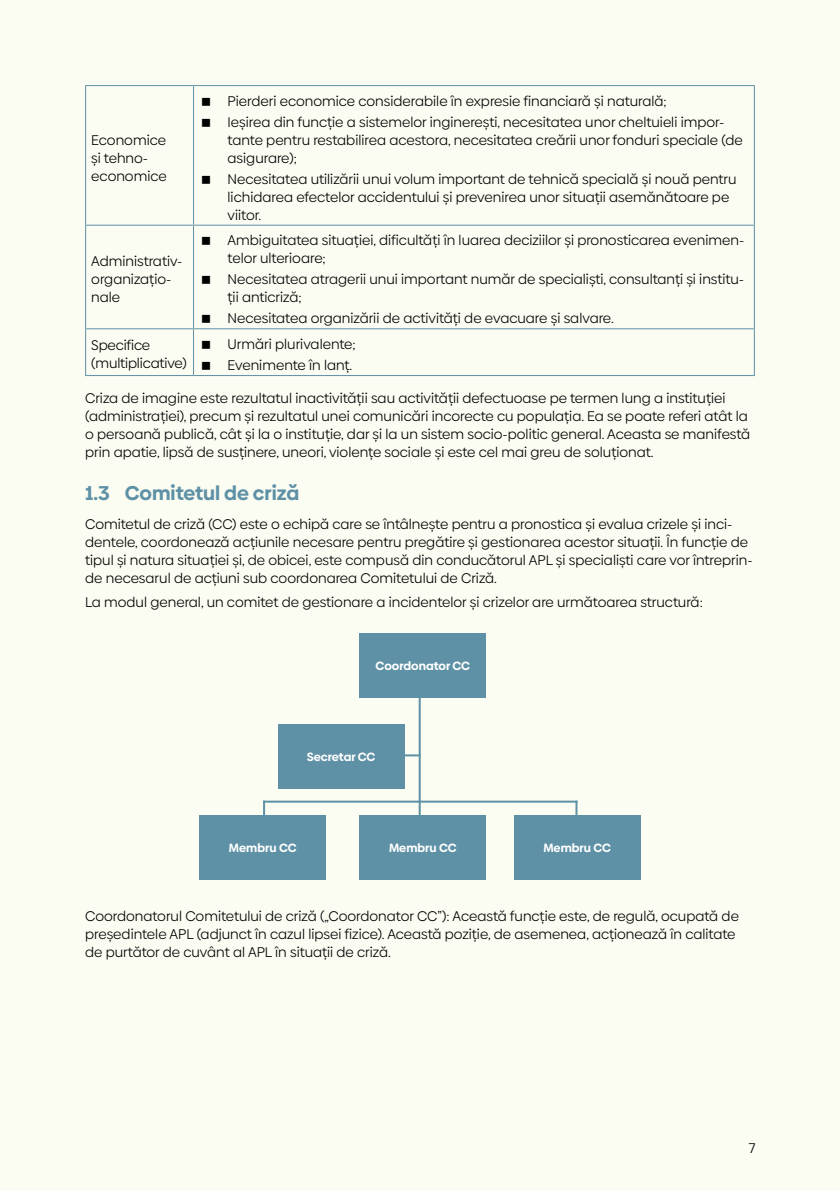
<style>
.page{position:relative;width:840px;height:1191px;background:#fff}
.page>*{position:absolute;margin:0;border:0;box-sizing:border-box;transform-origin:0 0}
.t1{font:700 20px "Biennale";color:#5e91a6}
.t2{font:14px/18px "Biennale";color:#000}
.t3{font:700 12px "Biennale";color:#fff}
</style>
<div class="page">
<div style="left:0;top:0;width:839px;height:1191px;background:#fbfcf2"></div>
<hr style="left:85px;top:86px;width:1px;height:139px;background:#5e91a6">
<hr style="left:85px;top:226px;width:1px;height:102px;background:#5e91a6">
<hr style="left:85px;top:329px;width:1px;height:46px;background:#5e91a6">
<hr style="left:85px;top:85px;width:108px;height:1px;background:#5e91a6">
<hr style="left:193px;top:85px;width:561px;height:1px;background:#5e91a6">
<hr style="left:193px;top:86px;width:1px;height:139px;background:#5e91a6">
<hr style="left:753px;top:86px;width:1px;height:139px;background:#5e91a6">
<hr style="left:193px;top:226px;width:1px;height:102px;background:#5e91a6">
<hr style="left:753px;top:226px;width:1px;height:102px;background:#5e91a6">
<hr style="left:193px;top:329px;width:1px;height:46px;background:#5e91a6">
<hr style="left:753px;top:329px;width:1px;height:46px;background:#5e91a6">
<hr style="left:85px;top:225px;width:108px;height:1px;background:#5e91a6">
<hr style="left:193px;top:225px;width:561px;height:1px;background:#5e91a6">
<hr style="left:85px;top:328px;width:108px;height:1px;background:#5e91a6">
<hr style="left:193px;top:328px;width:561px;height:1px;background:#5e91a6">
<hr style="left:85px;top:375px;width:108px;height:1px;background:#5e91a6">
<hr style="left:193px;top:375px;width:561px;height:1px;background:#5e91a6">
<hr style="left:418px;top:691px;width:2px;height:141px;background:#5e91a6">
<hr style="left:263px;top:800px;width:314px;height:2px;background:#5e91a6">
<hr style="left:323px;top:754px;width:97px;height:2px;background:#5e91a6">
<hr style="left:575px;top:800px;width:2px;height:32px;background:#5e91a6">
<hr style="left:263px;top:800px;width:2px;height:32px;background:#5e91a6">
<div style="left:359px;top:633px;width:127px;height:65px;background:#5e91a6"></div>
<div style="left:278px;top:724px;width:126px;height:65px;background:#5e91a6"></div>
<div style="left:199px;top:815px;width:127px;height:65px;background:#5e91a6"></div>
<div style="left:359px;top:815px;width:127px;height:65px;background:#5e91a6"></div>
<div style="left:513px;top:815px;width:127px;height:65px;background:#5e91a6"></div>
<p class="t2" style="left:91px;top:131px;width:77px">Economice și tehno&shy;economice</p>
<p class="t2" style="left:91px;top:252px;width:93px">Administrativ&shy;organizațio&shy;nale</p>
<p class="t2" style="left:227px;top:90px;width:498px;line-height:20.8px">Pierderi economice considerabile în expresie financiară și naturală;<br>Ieșirea din funcție a sistemelor inginerești, necesitatea unor cheltuieli impor-</p>
<p class="t2" style="left:227px;top:131px;width:516px">tante pentru restabilirea acestora, necesitatea creării unor fonduri speciale (de asigurare);</p>
<p class="t2" style="left:227px;top:170px;width:510px">Necesitatea utilizării unui volum important de tehnică specială și nouă pentru lichidarea efectelor accidentului și prevenirea unor situații asemănătoare pe viitor.</p>
<p class="t2" style="left:227px;top:231px;width:518px">Ambiguitatea situației, dificultăți în luarea deciziilor și pronosticarea evenimen&shy;telor ulterioare;</p>
<p class="t2" style="left:227px;top:270px;width:518px">Necesitatea atragerii unui important număr de specialiști, consultanți și institu&shy;ții anticriză;</p>
<p class="t2" style="left:227px;top:309px;width:386px">Necesitatea organizării de activități de evacuare și salvare.</p>
<p class="t2" style="left:91px;top:336px;width:97px">Specifice (multiplicative)</p>
<p class="t2" style="left:227px;top:334px;width:130px;line-height:20.8px">Urmări plurivalente;<br>Evenimente în lanț.</p>
<p class="t2" style="left:85px;top:389px;width:666px">Criza de imagine este rezultatul inactivității sau activității defectuoase pe termen lung a instituției (administrației), precum și rezultatul unei comunicări incorecte cu populația. Ea se poate referi atât la o persoană publică, cât și la o instituție, dar și la un sistem socio-politic general. Aceasta se manifestă prin apatie, lipsă de susținere, uneori, violențe sociale și este cel mai greu de soluționat.</p>
<h1 class="t1" style="left:85px;top:480px;width:215px">1.3 Comitetul de criză</h1>
<p class="t2" style="left:85px;top:515px;width:668px">Comitetul de criză (CC) este o echipă care se întâlnește pentru a pronostica și evalua crizele și inci&shy;dentele, coordonează acțiunile necesare pentru pregătire și gestionarea acestor situații. În funcție de tipul și natura situației și, de obicei, este compusă din conducătorul APL și specialiști care vor întreprin&shy;de necesarul de acțiuni sub coordonarea Comitetului de Criză.</p>
<p class="t2" style="left:85px;top:593px;width:619px">La modul general, un comitet de gestionare a incidentelor și crizelor are următoarea structură:</p>
<p class="t3" style="left:375px;top:658px;width:96px">Coordonator CC</p>
<p class="t3" style="left:306px;top:749px;width:70px">Secretar CC</p>
<p class="t3" style="left:229px;top:840px;width:69px">Membru CC</p>
<p class="t3" style="left:389px;top:840px;width:69px">Membru CC</p>
<p class="t3" style="left:543px;top:840px;width:69px">Membru CC</p>
<p class="t2" style="left:85px;top:907px;width:655px">Coordonatorul Comitetului de criză („Coordonator CC”): Această funcție este, de regulă, ocupată de președintele APL (adjunct în cazul lipsei fizice). Această poziție, de asemenea, acționează în calitate de purtător de cuvânt al APL în situații de criză.</p>
<p class="t2" style="left:748px;top:1138px;width:8px">7</p>
</div>
